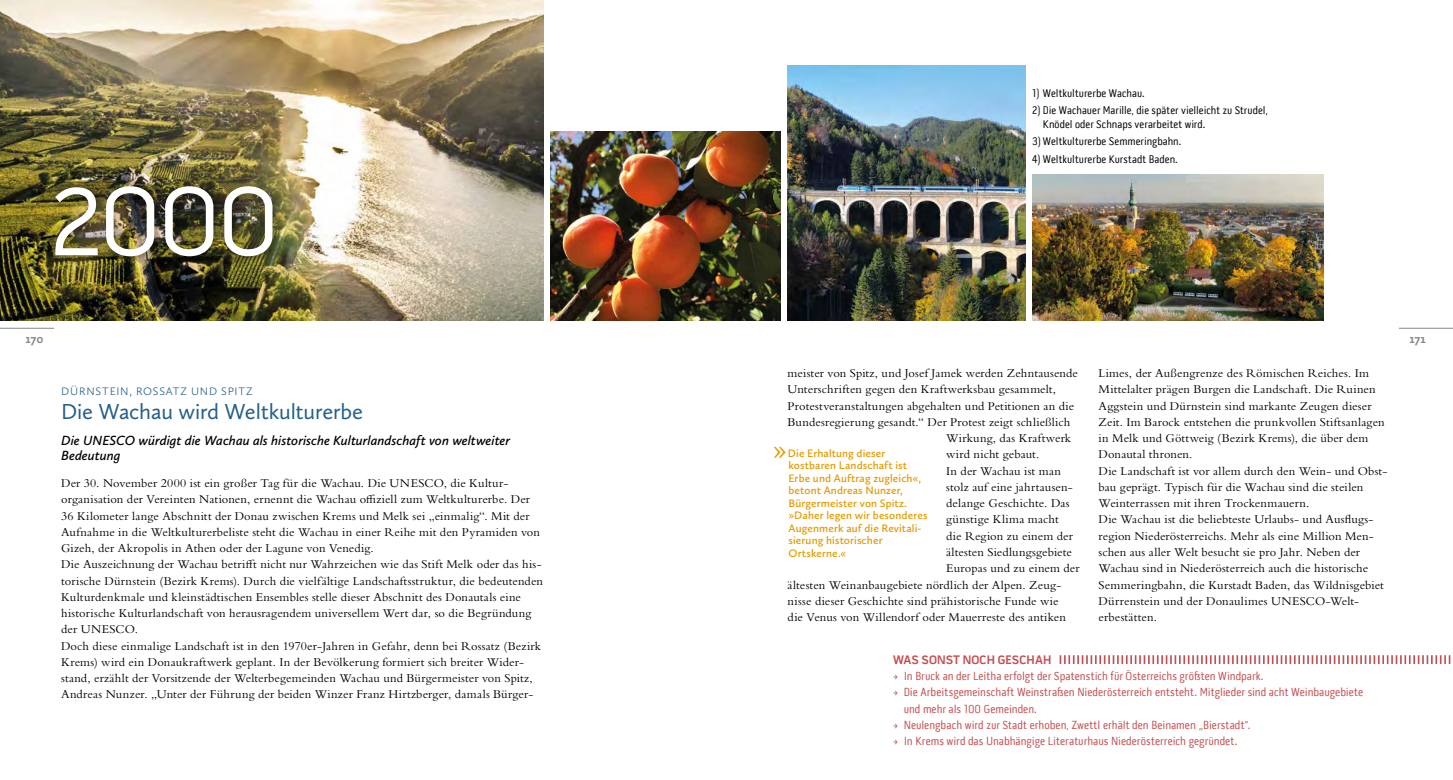
<style>
.page{position:relative;width:1453px;height:780px;background:#fff}
.page>*{position:absolute;margin:0;border:0;box-sizing:border-box;transform-origin:0 0}
.t1{font:100px "Pill Gothic 600 mg";color:#fff}
.t2{font:300 26.62px "Calluna Sans";color:#e49b00}
.t3{font:22.5px "Calluna Sans";letter-spacing:-.01em;color:#24608b}
.t4{font:italic 600 13.75px/15px "Calluna Sans";color:#000}
.t5{font:12.5px/16.2px "Bembo Std";letter-spacing:.01em;color:#000}
.t6{font:700 12.5px "Pill Gothic 600 mg";letter-spacing:.005em;color:#c44e50}
.t7{font:700 12.5px "Calluna Sans";letter-spacing:-.01em;color:#878787}
.t8{font:11.88px/16.2px "Pill Gothic 300 mg";letter-spacing:.005em;color:#c44e50}
.t9{font:600 11.25px/12.5px "Calluna Sans";letter-spacing:.01em;color:#e49b00}
.t10{font:11.25px/13.8px "Pill Gothic 300 mg";letter-spacing:.005em;color:#000}
.t11{font:300 11.25px "Calluna Sans";letter-spacing:.07em;color:#24608b}
</style>
<div class="page">
<img style="left:0;top:0;width:543px;height:321px">
<img style="left:1032px;top:174px;width:291px;height:147px">
<img style="left:788px;top:66px;width:237px;height:255px">
<img style="left:550px;top:131px;width:230px;height:190px">
<svg style="left:1059px;top:655px;width:392px;height:9px"></svg>
<div style="left:49px;top:180px;width:232px;height:85px;background:#000;opacity:.4"></div>
<hr style="left:0;top:328px;width:54px;height:1px;background:#878787">
<hr style="left:1399px;top:328px;width:54px;height:1px;background:#878787">
<h1 class="t1" style="left:49px;top:162px;width:232px">2000</h1>
<p class="t10" style="left:1032px;top:86px;width:114px">1) Weltkulturerbe Wachau.</p>
<p class="t10" style="left:1043px;top:104px;width:226px;text-indent:-11px">2) Die Wachauer Marille, die später vielleicht zu Strudel,<br>Knödel oder Schnaps verarbeitet wird.</p>
<p class="t10" style="left:1032px;top:135px;width:151px">3) Weltkulturerbe Semmeringbahn.</p>
<p class="t10" style="left:1032px;top:152px;width:147px">4) Weltkulturerbe Kurstadt Baden.</p>
<p class="t7" style="left:25px;top:331px;width:19px">170</p>
<p class="t7" style="left:1409px;top:331px;width:18px">171</p>
<p class="t11" style="left:61px;top:384px;width:193px">DÜRNSTEIN, ROSSATZ UND SPITZ</p>
<h3 class="t3" style="left:61px;top:398px;width:304px">Die Wachau wird Weltkulturerbe</h3>
<p class="t4" style="left:61px;top:433px;width:451px">Die UNESCO würdigt die Wachau als historische Kulturlandschaft von weltweiter<br>Bedeutung</p>
<p class="t5" style="left:61px;top:474px;width:483px">Der 30. November 2000 ist ein großer Tag für die Wachau. Die UNESCO, die Kultur&shy;organisation der Vereinten Nationen, ernennt die Wachau offiziell zum Weltkulturerbe. Der 36 Kilometer lange Abschnitt der Donau zwischen Krems und Melk sei „einmalig“. Mit der Aufnahme in die Weltkulturerbeliste steht die Wachau in einer Reihe mit den Pyramiden von Gizeh, der Akropolis in Athen oder der Lagune von Venedig.<br>Die Auszeichnung der Wachau betrifft nicht nur Wahrzeichen wie das Stift Melk oder das his&shy;torische Dürnstein (Bezirk Krems). Durch die vielfältige Landschaftsstruktur, die bedeutenden Kulturdenkmale und kleinstädtischen Ensembles stelle dieser Abschnitt des Donautals eine historische Kulturlandschaft von herausragendem universellem Wert dar, so die Begründung der UNESCO.<br>Doch diese einmalige Landschaft ist in den 1970er-Jahren in Gefahr, denn bei Rossatz (Bezirk Krems) wird ein Donaukraftwerk geplant. In der Bevölkerung formiert sich breiter Wider&shy;stand, erzählt der Vorsitzende der Welterbegemeinden Wachau und Bürgermeister von Spitz, Andreas Nunzer. „Unter der Führung der beiden Winzer Franz Hirtzberger, damals Bürger-</p>
<p class="t5" style="left:787px;top:365px;width:292px">meister von Spitz, und Josef Jamek werden Zehntausende</p>
<p class="t5" style="left:787px;top:381px;width:270px">Unterschriften gegen den Kraftwerksbau gesammelt,</p>
<p class="t5" style="left:787px;top:397px;width:288px">Protestveranstaltungen abgehalten und Petitionen an die</p>
<p class="t5" style="left:787px;top:413px;width:284px">Bundesregierung gesandt.“ Der Protest zeigt schließlich</p>
<p class="t5" style="left:946px;top:430px;width:126px">Wirkung, das Kraftwerk</p>
<p class="t5" style="left:946px;top:446px;width:95px">wird nicht gebaut.</p>
<p class="t5" style="left:946px;top:462px;width:116px">In der Wachau ist man</p>
<p class="t5" style="left:946px;top:478px;width:127px">stolz auf eine jahrtausen-</p>
<p class="t5" style="left:946px;top:495px;width:125px">delange Geschichte. Das</p>
<p class="t5" style="left:946px;top:511px;width:114px">günstige Klima macht</p>
<p class="t5" style="left:946px;top:527px;width:128px">die Region zu einem der</p>
<p class="t5" style="left:946px;top:543px;width:127px">ältesten Siedlungsgebiete</p>
<p class="t5" style="left:946px;top:560px;width:135px">Europas und zu einem der</p>
<p class="t5" style="left:787px;top:576px;width:275px">ältesten Weinanbaugebiete nördlich der Alpen. Zeug-</p>
<p class="t5" style="left:787px;top:592px;width:272px">nisse dieser Geschichte sind prähistorische Funde wie</p>
<p class="t5" style="left:787px;top:608px;width:280px">die Venus von Willendorf oder Mauerreste des antiken</p>
<h2 class="t2" style="left:773px;top:434px;width:15px">»</h2>
<p class="t9" style="left:788px;top:446px;width:141px">Die Erhaltung dieser kostbaren Landschaft ist<br>Erbe und Auftrag zugleich«, betont Andreas Nunzer,<br>Bürgermeister von Spitz. »Daher legen wir besonderes<br>Augenmerk auf die Revitali&shy;sierung historischer<br>Ortskerne.«</p>
<p class="t5" style="left:1098px;top:365px;width:290px">Limes, der Außengrenze des Römischen Reiches. Im Mittelalter prägen Burgen die Landschaft. Die Ruinen Aggstein und Dürnstein sind markante Zeugen dieser Zeit. Im Barock entstehen die prunkvollen Stiftsanlagen in Melk und Göttweig (Bezirk Krems), die über dem Donautal thronen.<br>Die Landschaft ist vor allem durch den Wein- und Obst&shy;bau geprägt. Typisch für die Wachau sind die steilen Weinterrassen mit ihren Trockenmauern.<br>Die Wachau ist die beliebteste Urlaubs- und Ausflugs&shy;region Niederösterreichs. Mehr als eine Million Men&shy;schen aus aller Welt besucht sie pro Jahr. Neben der Wachau sind in Niederösterreich auch die historische Semmeringbahn, die Kurstadt Baden, das Wildnisgebiet Dürrenstein und der Donaulimes UNESCO-Welt&shy;erbestätten.</p>
<p class="t6" style="left:893px;top:652px;width:160px">WAS SONST NOCH GESCHAH</p>
<p class="t8" style="left:893px;top:668px;width:372px">→ In Bruck an der Leitha erfolgt der Spatenstich für Österreichs größten Windpark.</p>
<p class="t8" style="left:904px;top:684px;width:461px;text-indent:-11px">→ Die Arbeitsgemeinschaft Weinstraßen Niederösterreich entsteht. Mitglieder sind acht Weinbaugebiete und mehr als 100 Gemeinden.</p>
<p class="t8" style="left:893px;top:716px;width:359px">→ Neulengbach wird zur Stadt erhoben, Zwettl erhält den Beinamen „Bierstadt“.</p>
<p class="t8" style="left:893px;top:733px;width:346px">→ In Krems wird das Unabhängige Literaturhaus Niederösterreich gegründet.</p>
</div>
